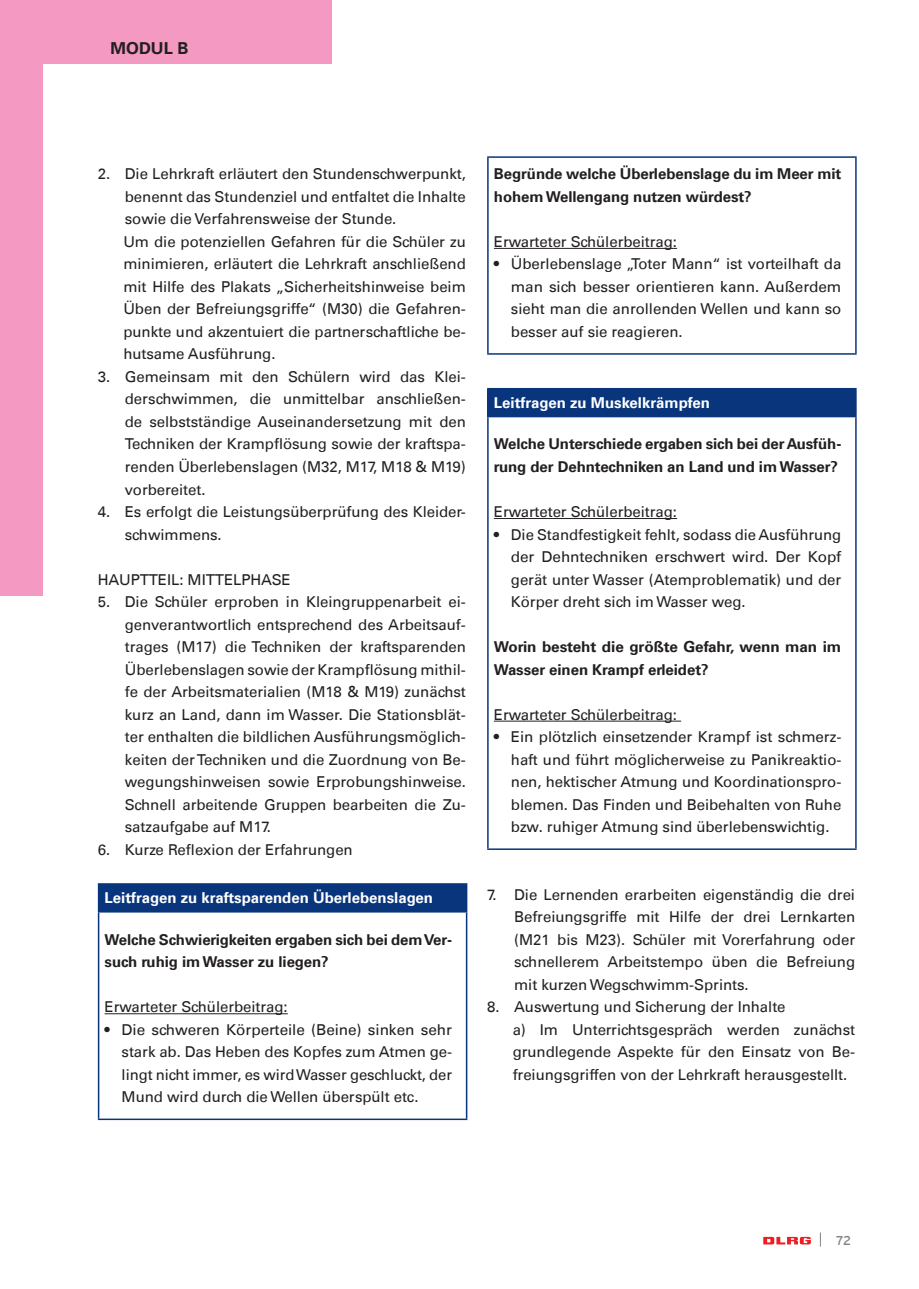
<style>
.page{position:relative;width:919px;height:1289px;background:#fff}
.page>*{position:absolute;margin:0;border:0;box-sizing:border-box;transform-origin:0 0}
.t1{font:700 16.5px "DLRG Univers";color:#231f20}
.t2{font:15px/22.5px "DLRG Univers";letter-spacing:-.005em;color:#231f20;text-align:justify}
.t3{font:700 15px/22.5px "DLRG Univers";letter-spacing:-.005em;color:#231f20}
.t4{font:700 15px "DLRG Univers";color:#fff}
.t5{font:12.75px "Interstate";color:#808285}
</style>
<div class="page">
<svg style="left:820px;top:1232px;width:1px;height:14px"></svg>
<svg style="left:763px;top:1236px;width:47px;height:8px"></svg>
<div style="left:13px;top:0;width:319px;height:64px;background:#f499c2"></div>
<div style="left:0;top:0;width:43px;height:595px;background:#f499c2"></div>
<div style="left:99px;top:884px;width:367px;height:27px;background:#08357c"></div>
<hr style="left:98px;top:883px;width:369px;height:1px;background:#08357c">
<svg style="left:98px;top:884px;width:1px;height:27px"></svg>
<svg style="left:466px;top:884px;width:1px;height:27px"></svg>
<hr style="left:98px;top:911px;width:369px;height:1px;background:#08357c">
<hr style="left:98px;top:912px;width:1px;height:206px;background:#08357c">
<hr style="left:466px;top:912px;width:1px;height:206px;background:#08357c">
<hr style="left:98px;top:1118px;width:369px;height:2px;background:#08357c">
<hr style="left:105px;top:1013px;width:183px;height:1px;background:#231f20">
<hr style="left:487px;top:156px;width:369px;height:2px;background:#08357c">
<hr style="left:487px;top:158px;width:1px;height:195px;background:#08357c">
<hr style="left:855px;top:158px;width:1px;height:195px;background:#08357c">
<hr style="left:487px;top:353px;width:369px;height:2px;background:#08357c">
<hr style="left:494px;top:248px;width:183px;height:1px;background:#231f20">
<div style="left:488px;top:389px;width:367px;height:27px;background:#08357c"></div>
<hr style="left:487px;top:388px;width:369px;height:1px;background:#08357c">
<svg style="left:487px;top:389px;width:1px;height:27px"></svg>
<svg style="left:855px;top:389px;width:1px;height:27px"></svg>
<hr style="left:487px;top:416px;width:369px;height:1px;background:#08357c">
<hr style="left:487px;top:417px;width:1px;height:431px;background:#08357c">
<hr style="left:855px;top:417px;width:1px;height:431px;background:#08357c">
<hr style="left:487px;top:848px;width:369px;height:2px;background:#08357c">
<hr style="left:494px;top:518px;width:183px;height:1px;background:#231f20">
<hr style="left:494px;top:720px;width:187px;height:1px;background:#231f20">
<p class="t1" style="left:111px;top:39px;width:79px">MODUL B</p>
<p class="t2" style="left:123px;top:163px;width:344px;text-align:left;text-indent:-26px">2. Die Lehrkraft erläutert den Stundenschwerpunkt, benennt das Stundenziel und entfaltet die Inhalte sowie die Verfahrensweise der Stunde.<br>Um die potenziellen Gefahren für die Schüler zu minimieren, erläutert die Lehrkraft anschließend mit Hilfe des Plakats „Sicherheitshinweise beim Üben der Befreiungsgriffe“ (M30) die Gefahren&shy;punkte und akzentuiert die partnerschaftliche be&shy;hutsame Ausführung.</p>
<p class="t2" style="left:125px;top:365px;width:342px;text-indent:-27px">3. Gemeinsam mit den Schülern wird das Klei&shy;derschwimmen, die unmittelbar anschließen&shy;de selbstständige Auseinandersetzung mit den Techniken der Krampflösung sowie der kraftspa&shy;renden Überlebenslagen (M32, M17, M18 &amp; M19) vorbereitet.</p>
<p class="t2" style="left:125px;top:500px;width:342px;text-indent:-27px">4. Es erfolgt die Leistungsüberprüfung des Kleider&shy;schwimmens.</p>
<p class="t2" style="left:98px;top:568px;width:194px">HAUPTTEIL: MITTELPHASE</p>
<p class="t2" style="left:125px;top:590px;width:342px;text-indent:-27px">5. Die Schüler erproben in Kleingruppenarbeit ei&shy;genverantwortlich entsprechend des Arbeitsauf&shy;trages (M17) die Techniken der kraftsparenden Überlebenslagen sowie der Krampflösung mithil&shy;fe der Arbeitsmaterialien (M18 &amp; M19) zunächst kurz an Land, dann im Wasser. Die Stationsblät&shy;ter enthalten die bildlichen Ausführungsmöglich&shy;keiten der Techniken und die Zuordnung von Be&shy;wegungshinweisen sowie Erprobungshinweise.<br>Schnell arbeitende Gruppen bearbeiten die Zu&shy;satzaufgabe auf M17.</p>
<p class="t2" style="left:98px;top:838px;width:256px">6. Kurze Reflexion der Erfahrungen</p>
<p class="t4" style="left:105px;top:889px;width:330px">Leitfragen zu kraftsparenden Überlebenslagen</p>
<p class="t3" style="left:105px;top:928px;width:349px">Welche Schwierigkeiten ergaben sich bei dem Ver&shy;such ruhig im Wasser zu liegen?</p>
<p class="t2" style="left:105px;top:995px;width:185px">Erwarteter Schülerbeitrag:</p>
<p class="t2" style="left:122px;top:1018px;width:332px;text-indent:-17px">• Die schweren Körperteile (Beine) sinken sehr stark ab. Das Heben des Kopfes zum Atmen ge&shy;lingt nicht immer, es wird Wasser geschluckt, der Mund wird durch die Wellen überspült etc.</p>
<p class="t3" style="left:494px;top:163px;width:349px">Begründe welche Überlebenslage du im Meer mit hohem Wellengang nutzen würdest?</p>
<p class="t2" style="left:494px;top:230px;width:185px">Erwarteter Schülerbeitrag:</p>
<p class="t2" style="left:511px;top:253px;width:332px;text-indent:-17px">• Überlebenslage „Toter Mann“ ist vorteilhaft da man sich besser orientieren kann. Außerdem sieht man die anrollenden Wellen und kann so besser auf sie reagieren.</p>
<p class="t4" style="left:494px;top:394px;width:217px">Leitfragen zu Muskelkrämpfen</p>
<p class="t3" style="left:494px;top:433px;width:349px">Welche Unterschiede ergaben sich bei der Ausfüh&shy;rung der Dehntechniken an Land und im Wasser?</p>
<p class="t2" style="left:494px;top:500px;width:185px">Erwarteter Schülerbeitrag:</p>
<p class="t2" style="left:511px;top:523px;width:332px;text-indent:-17px">• Die Standfestigkeit fehlt, sodass die Ausführung der Dehntechniken erschwert wird. Der Kopf gerät unter Wasser (Atemproblematik) und der Körper dreht sich im Wasser weg.</p>
<p class="t3" style="left:494px;top:635px;width:349px">Worin besteht die größte Gefahr, wenn man im<br>Wasser einen Krampf erleidet?</p>
<p class="t2" style="left:494px;top:703px;width:185px">Erwarteter Schülerbeitrag:</p>
<p class="t2" style="left:511px;top:725px;width:332px;text-indent:-17px">• Ein plötzlich einsetzender Krampf ist schmerz&shy;haft und führt möglicherweise zu Panikreaktio&shy;nen, hektischer Atmung und Koordinationspro&shy;blemen. Das Finden und Beibehalten von Ruhe bzw. ruhiger Atmung sind überlebenswichtig.</p>
<p class="t2" style="left:514px;top:883px;width:342px;text-indent:-27px">7. Die Lernenden erarbeiten eigenständig die drei Befreiungsgriffe mit Hilfe der drei Lernkarten (M21 bis M23). Schüler mit Vorerfahrung oder schnellerem Arbeitstempo üben die Befreiung mit kurzen Wegschwimm-Sprints.</p>
<p class="t2" style="left:512px;top:995px;width:344px;text-align:left;text-indent:-26px">8. Auswertung und Sicherung der Inhalte<br>a) Im Unterrichtsgespräch werden zunächst grundlegende Aspekte für den Einsatz von Be&shy;freiungsgriffen von der Lehrkraft herausgestellt.</p>
<p class="t5" style="left:836px;top:1233px;width:17px">72</p>
</div>
